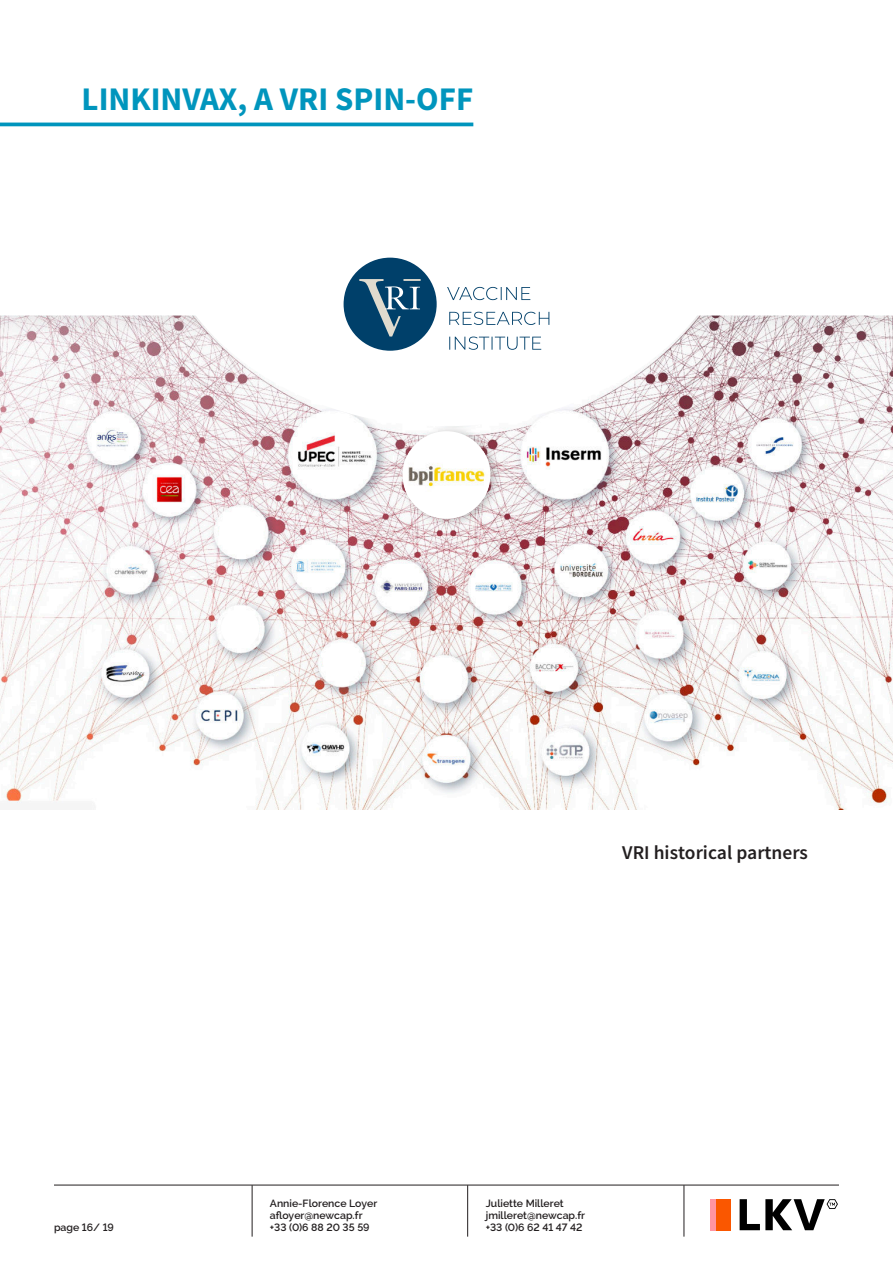
<style>
.page{position:relative;width:893px;height:1263px;background:#fff}
.page>*{position:absolute;margin:0;border:0;box-sizing:border-box;transform-origin:0 0}
.t1{font:700 33px "Source Sans Pro";color:#0095bd}
.t2{font:600 19.5px "Source Sans Pro";color:#231f20}
.t3{font:600 10.5px/12px "Raleway";color:#231f20}
</style>
<div class="page">
<div style="left:716px;top:1199px;width:15px;height:31px;background:#fa5700"></div>
<div style="left:710px;top:1199px;width:6px;height:31px;background:#ff94a3"></div>
<svg style="left:740px;top:1199px;width:98px;height:31px"></svg>
<hr style="left:54px;top:1185px;width:785px;height:1px;background:#231f20">
<hr style="left:252px;top:1185px;width:1px;height:51px;background:#231f20">
<hr style="left:467px;top:1185px;width:1px;height:51px;background:#231f20">
<hr style="left:684px;top:1185px;width:1px;height:51px;background:#231f20">
<img style="left:0;top:316px;width:893px;height:493px">
<svg style="left:152px;top:122px;width:590px;height:304px"></svg>
<div style="left:398px;top:424px;width:104px;height:104px;background:#231f20;opacity:.25"></div>
<div style="left:403px;top:431px;width:87px;height:88px;background:#fff;border-radius:50%"></div>
<img style="left:403px;top:451px;width:87px;height:48px">
<div style="left:323px;top:642px;width:38px;height:39px;background:#fff;border-radius:50%"></div>
<div style="left:221px;top:609px;width:38px;height:38px;background:#fff;border-radius:50%"></div>
<div style="left:219px;top:510px;width:45px;height:45px;background:#fff;border-radius:50%"></div>
<div style="left:424px;top:660px;width:38px;height:38px;background:#fff;border-radius:50%"></div>
<hr style="left:0;top:123px;width:473px;height:3px;background:#0095bd">
<svg style="left:447px;top:287px;width:102px;height:63px"></svg>
<div style="left:344px;top:258px;width:93px;height:93px;background:#00406a;border-radius:50%"></div>
<svg style="left:359px;top:279px;width:62px;height:57px"></svg>
<h1 class="t1" style="left:82px;top:83px;width:393px">LINKINVAX, A VRI SPIN-OFF</h1>
<p class="t3" style="left:54px;top:1221px;width:61px">page 16/ 19</p>
<h2 class="t2" style="left:622px;top:844px;width:187px">VRI historical partners</h2>
<p class="t3" style="left:270px;top:1198px;width:109px">Annie-Florence Loyer afloyer@newcap.fr +33 (0)6 88 20 35 59</p>
<p class="t3" style="left:486px;top:1198px;width:101px">Juliette Milleret jmilleret@newcap.fr +33 (0)6 62 41 47 42</p>
</div>
